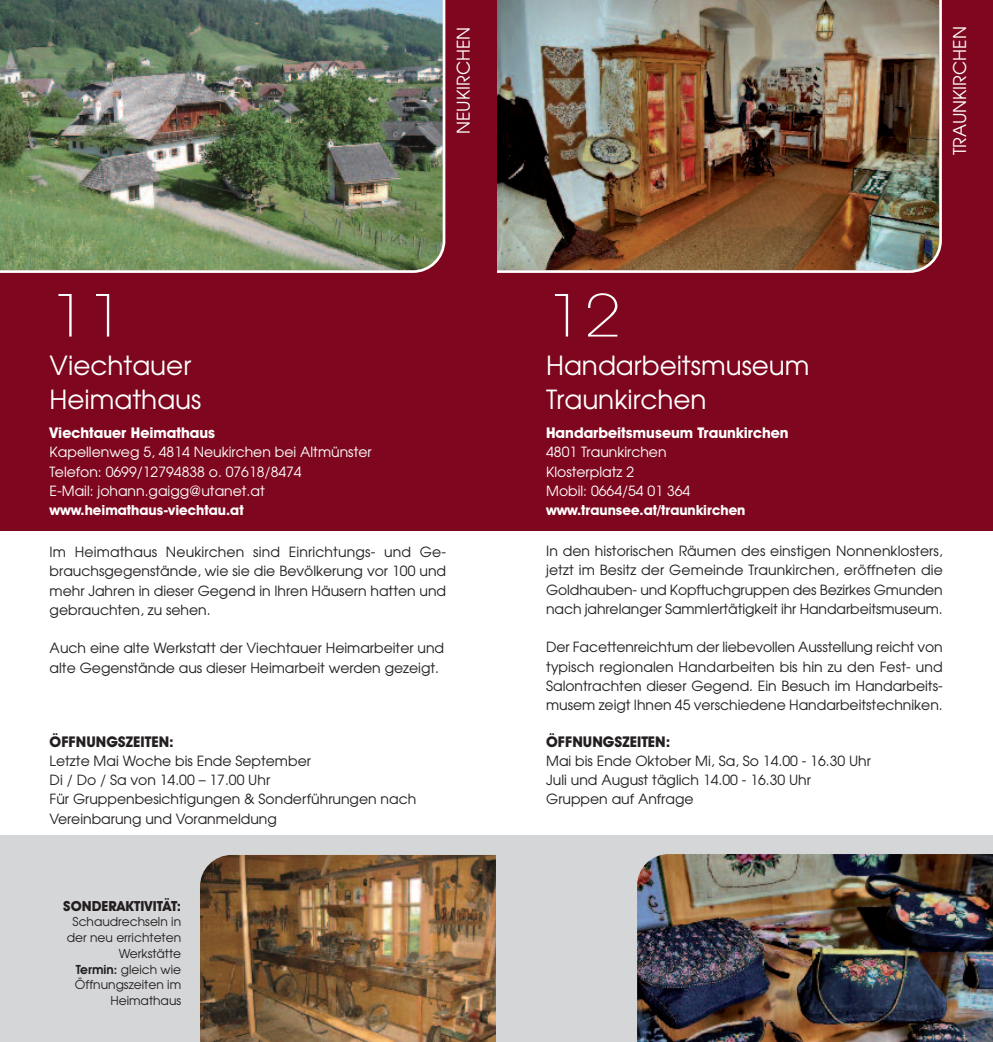
<style>
.page{position:relative;width:993px;height:1042px;background:#fff}
.page>*{position:absolute;margin:0;border:0;box-sizing:border-box;transform-origin:0 0}
.t1{font:200 59.85px "Avant Garde IT Cby BT";color:#fff;scale:1.11 1}
.t2{font:26.25px/33.2px "Avant Garde";color:#fff}
.t3{font:17.5px "Avant Garde";color:#fff}
.t4{font:700 14.88px "Avant Garde IT Cby BT";color:#fff}
.t5{font:700 14.88px "Avant Garde IT Cby BT";color:#231f20}
.t6{font:14px/19.2px "Avant Garde";color:#231f20;text-align:justify}
.t7{font:14px/19.2px "Avant Garde";color:#fff}
.t8{font:700 14px "Avant Garde IT Cby BT";color:#fff}
.t9{font:700 14px "Avant Garde IT Cby BT";color:#231f20}
.t10{font:12.25px/15.8px "Avant Garde";color:#231f20;text-align:right}
.s1{font-weight:600}
</style>
<div class="page">
<div style="left:0;top:835px;width:992px;height:207px;background:#d5d6d8"></div>
<div style="left:0;top:0;width:992px;height:531px;background:#7e071f"></div>
<img style="left:0;top:0;width:445px;height:273px">
<img style="left:200px;top:855px;width:296px;height:187px">
<img style="left:497px;top:0;width:444px;height:273px">
<img style="left:637px;top:854px;width:355px;height:188px">
<p class="t3" style="left:453px;top:134px;width:109px;rotate:-90deg">NEUKIRCHEN</p>
<p class="t3" style="left:949px;top:155px;width:130px;rotate:-90deg">TRAUNKIRCHEN</p>
<h1 class="t1" style="left:50px;top:294px;width:69px">11</h1>
<h1 class="t1" style="left:546px;top:294px;width:69px">12</h1>
<h2 class="t2" style="left:50px;top:350px;width:153px">Viechtauer<br>Heimathaus</h2>
<p class="t4" style="left:50px;top:427px;width:167px">Viechtauer Heimathaus</p>
<p class="t7" style="left:50px;top:443px;width:323px">Kapellenweg 5, 4814 Neukirchen bei Altmünster<br>Telefon: 0699/12794838 o. 07618/8474<br>E-Mail: johann.gaigg@utanet.at</p>
<p class="t8" style="left:50px;top:505px;width:195px">www.heimathaus-viechtau.at</p>
<p class="t6" style="left:50px;top:542px;width:398px">Im Heimathaus Neukirchen sind Einrichtungs- und Ge&shy;brauchsgegenstände, wie sie die Bevölkerung vor 100 und mehr Jahren in dieser Gegend in Ihren Häusern hatten und gebrauchten, zu sehen.</p>
<p class="t6" style="left:50px;top:639px;width:396px">Auch eine alte Werkstatt der Viechtauer Heimarbeiter und alte Gegenstände aus dieser Heimarbeit werden gezeigt.</p>
<h2 class="t2" style="left:546px;top:350px;width:265px">Handarbeitsmuseum<br>Traunkirchen</h2>
<p class="t4" style="left:546px;top:427px;width:244px">Handarbeitsmuseum Traunkirchen</p>
<p class="t7" style="left:546px;top:443px;width:146px">4801 Traunkirchen<br>Klosterplatz 2<br>Mobil: 0664/54 01 364</p>
<p class="t8" style="left:546px;top:505px;width:201px">www.traunsee.at/traunkirchen</p>
<p class="t6" style="left:546px;top:542px;width:398px">In den historischen Räumen des einstigen Nonnenklosters, jetzt im Besitz der Gemeinde Traunkirchen, eröffneten die Goldhauben- und Kopftuchgruppen des Bezirkes Gmunden nach jahrelanger Sammlertätigkeit ihr Handarbeitsmuseum.</p>
<p class="t6" style="left:546px;top:638px;width:398px">Der Facettenreichtum der liebevollen Ausstellung reicht von typisch regionalen Handarbeiten bis hin zu den Fest- und Salontrachten dieser Gegend. Ein Besuch im Handarbeits&shy;musem zeigt Ihnen 45 verschiedene Handarbeitstechniken.</p>
<p class="t5" style="left:546px;top:736px;width:126px">ÖFFNUNGSZEITEN:</p>
<p class="t6" style="left:546px;top:751px;width:326px;text-align:left">Mai bis Ende Oktober Mi, Sa, So 14.00 - 16.30 Uhr<br>Juli und August täglich 14.00 - 16.30 Uhr<br>Gruppen auf Anfrage</p>
<p class="t5" style="left:50px;top:736px;width:126px">ÖFFNUNGSZEITEN:</p>
<p class="t6" style="left:50px;top:751px;width:368px;text-align:left">Letzte Mai Woche bis Ende September<br>Di / Do / Sa von 14.00 – 17.00 Uhr<br>Für Gruppenbesichtigungen &amp; Sonderführungen nach Vereinbarung und Voranmeldung</p>
<p class="t9" style="left:63px;top:900px;width:119px">SONDERAKTIVITÄT:</p>
<p class="t10" style="left:67px;top:914px;width:116px">Schaudrechseln in der neu errichteten<br>Werkstätte<br><span class="s1">Termin:</span> gleich wie<br>Öffnungszeiten im<br>Heimathaus</p>
</div>
